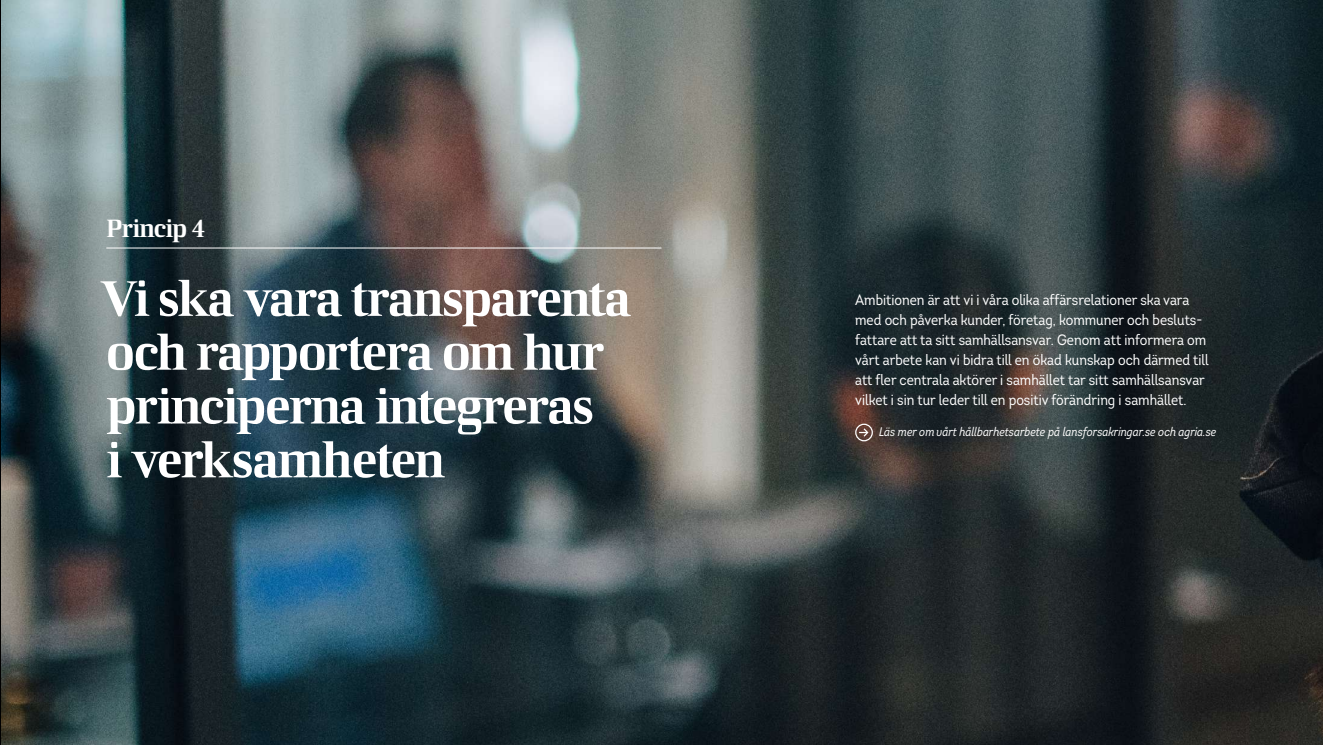
<style>
.page{position:relative;width:1323px;height:745px;background:#fff}
.page>*{position:absolute;margin:0;border:0;box-sizing:border-box;transform-origin:0 0}
.t1{font:50px/53.8px "LF Rubrik 2";letter-spacing:-.04em;color:#fff}
.t2{font:25px "LF Rubrik 2";letter-spacing:-.05em;color:#fff}
.t3{font:15px/20px "Intro Cond";color:#fff}
.t4{font:italic 12.5px "Intro Cond";color:#fff}
</style>
<div class="page">
<img style="left:1px;top:0;width:1322px;height:744px">
<hr style="left:106px;top:248px;width:555px;height:1px;background:#fff">
<div style="left:855px;top:423px;width:18px;height:18px;border:1px solid #fff;border-radius:50%"></div>
<svg style="left:859px;top:427px;width:10px;height:10px"></svg>
<h2 class="t2" style="left:106px;top:213px;width:101px">Princip 4</h2>
<h1 class="t1" style="left:99px;top:270px;width:533px">Vi ska vara transparenta och rapportera om hur principerna integreras<br>i verksamheten</h1>
<p class="t3" style="left:855px;top:289px;width:355px">Ambitionen är att vi i våra olika affärsrelationer ska vara med och påverka kunder, företag, kommuner och besluts&shy;fattare att ta sitt samhällsansvar. Genom att informera om vårt arbete kan vi bidra till en ökad kunskap och därmed till att fler centrala aktörer i samhället tar sitt samhällsansvar vilket i sin tur leder till en positiv förändring i samhället.</p>
<p class="t4" style="left:879px;top:424px;width:339px">Läs mer om vårt hållbarhetsarbete på lansforsakringar.se och agria.se</p>
</div>
